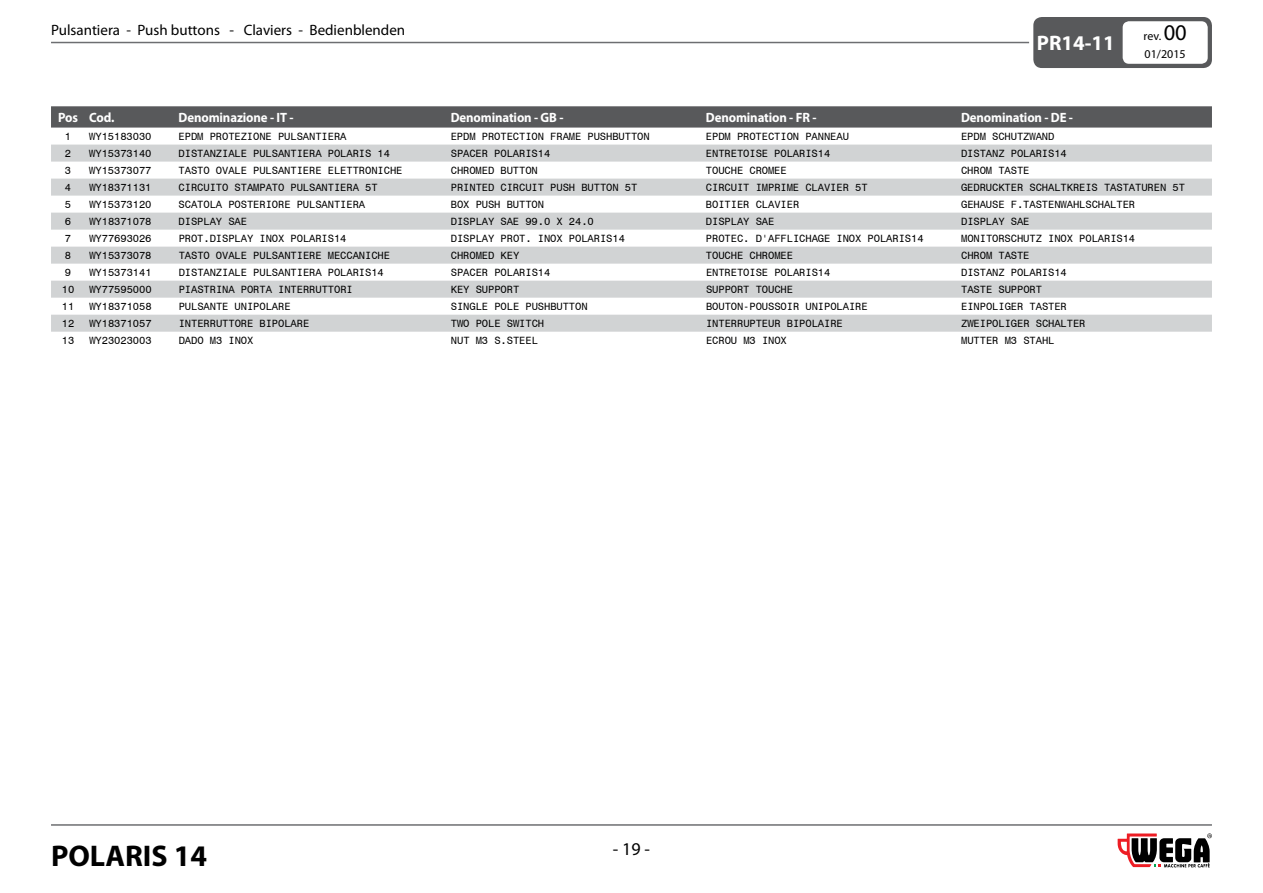
<style>
.page{position:relative;width:1263px;height:893px;background:#fff}
.page>*{position:absolute;margin:0;border:0;box-sizing:border-box;transform-origin:0 0}
.t1{font:700 30px "Myriad Pro";color:#000}
.t2{font:700 21px "Myriad Pro";color:#fff}
.t3{font:18px "Myriad Pro";color:#000}
.t4{font:15px "Myriad Pro";color:#000}
.t5{font:700 13.5px "Myriad Pro";letter-spacing:-.01em;color:#fff;scale:.95 1}
.t6{font:12px/17.9px "Myriad Pro";color:#000}
.t7{font:10.5px "Monospace 821 BT";letter-spacing:-.01em;color:#000}
.s1{font-size:22.5px}
</style>
<div class="page">
<div style="left:1033px;top:17px;width:179px;height:51px;background:#58595b;border-radius:9px"></div>
<div style="left:1123px;top:21px;width:85px;height:43px;background:#fff;border-radius:6px"></div>
<hr style="left:51px;top:824px;width:1161px;height:2px;background:#6d6e71">
<hr style="left:51px;top:42px;width:978px;height:1px;background:#6d6e71">
<svg style="left:1117px;top:833px;width:95px;height:34px"></svg>
<svg style="left:51px;top:106px;width:1161px;height:22px;background:#5d5e60"></svg>
<svg style="left:51px;top:145px;width:1161px;height:187px;fill:#d1d3d4"></svg>
<h3 class="t4" style="left:51px;top:21px;width:356px">Pulsantiera - Push buttons - Claviers - Bedienblenden</h3>
<h2 class="t2" style="left:1037px;top:29px;width:80px">PR14-11</h2>
<p class="t6" style="left:1143px;top:27px;width:45px">rev. <span class="s1">00<br></span>01/2015</p>
<p class="t5" style="left:58px;top:109px;width:61px">Pos Cod.</p>
<p class="t5" style="left:179px;top:109px;width:122px">Denominazione - IT -</p>
<p class="t5" style="left:451px;top:109px;width:120px">Denomination - GB -</p>
<p class="t5" style="left:706px;top:109px;width:118px">Denomination - FR -</p>
<p class="t5" style="left:961px;top:109px;width:119px">Denomination - DE -</p>
<p class="t7" style="left:65px;top:130px;width:8px">1</p>
<p class="t7" style="left:89px;top:130px;width:64px">WY15183030</p>
<p class="t7" style="left:179px;top:130px;width:169px">EPDM PROTEZIONE PULSANTIERA</p>
<p class="t7" style="left:451px;top:130px;width:201px">EPDM PROTECTION FRAME PUSHBUTTON</p>
<p class="t7" style="left:706px;top:130px;width:145px">EPDM PROTECTION PANNEAU</p>
<p class="t7" style="left:961px;top:130px;width:95px">EPDM SCHUTZWAND</p>
<p class="t7" style="left:65px;top:147px;width:8px">2</p>
<p class="t7" style="left:89px;top:147px;width:64px">WY15373140</p>
<p class="t7" style="left:179px;top:147px;width:213px">DISTANZIALE PULSANTIERA POLARIS 14</p>
<p class="t7" style="left:451px;top:147px;width:101px">SPACER POLARIS14</p>
<p class="t7" style="left:706px;top:147px;width:126px">ENTRETOISE POLARIS14</p>
<p class="t7" style="left:961px;top:147px;width:107px">DISTANZ POLARIS14</p>
<p class="t7" style="left:65px;top:164px;width:8px">3</p>
<p class="t7" style="left:89px;top:164px;width:64px">WY15373077</p>
<p class="t7" style="left:179px;top:164px;width:225px">TASTO OVALE PULSANTIERE ELETTRONICHE</p>
<p class="t7" style="left:451px;top:164px;width:89px">CHROMED BUTTON</p>
<p class="t7" style="left:706px;top:164px;width:82px">TOUCHE CROMEE</p>
<p class="t7" style="left:961px;top:164px;width:70px">CHROM TASTE</p>
<p class="t7" style="left:65px;top:181px;width:8px">4</p>
<p class="t7" style="left:89px;top:181px;width:64px">WY18371131</p>
<p class="t7" style="left:179px;top:181px;width:201px">CIRCUITO STAMPATO PULSANTIERA 5T</p>
<p class="t7" style="left:451px;top:181px;width:188px">PRINTED CIRCUIT PUSH BUTTON 5T</p>
<p class="t7" style="left:706px;top:181px;width:163px">CIRCUIT IMPRIME CLAVIER 5T</p>
<p class="t7" style="left:961px;top:181px;width:225px">GEDRUCKTER SCHALTKREIS TASTATUREN 5T</p>
<p class="t7" style="left:65px;top:198px;width:8px">5</p>
<p class="t7" style="left:89px;top:198px;width:64px">WY15373120</p>
<p class="t7" style="left:179px;top:198px;width:188px">SCATOLA POSTERIORE PULSANTIERA</p>
<p class="t7" style="left:451px;top:198px;width:95px">BOX PUSH BUTTON</p>
<p class="t7" style="left:706px;top:198px;width:95px">BOITIER CLAVIER</p>
<p class="t7" style="left:961px;top:198px;width:176px">GEHAUSE F.TASTENWAHLSCHALTER</p>
<p class="t7" style="left:65px;top:215px;width:8px">6</p>
<p class="t7" style="left:89px;top:215px;width:64px">WY18371078</p>
<p class="t7" style="left:179px;top:215px;width:70px">DISPLAY SAE</p>
<p class="t7" style="left:451px;top:215px;width:145px">DISPLAY SAE 99.0 X 24.0</p>
<p class="t7" style="left:706px;top:215px;width:70px">DISPLAY SAE</p>
<p class="t7" style="left:961px;top:215px;width:70px">DISPLAY SAE</p>
<p class="t7" style="left:65px;top:232px;width:8px">7</p>
<p class="t7" style="left:89px;top:232px;width:64px">WY77693026</p>
<p class="t7" style="left:179px;top:232px;width:169px">PROT.DISPLAY INOX POLARIS14</p>
<p class="t7" style="left:451px;top:232px;width:176px">DISPLAY PROT. INOX POLARIS14</p>
<p class="t7" style="left:706px;top:232px;width:219px">PROTEC. D'AFFLICHAGE INOX POLARIS14</p>
<p class="t7" style="left:961px;top:232px;width:176px">MONITORSCHUTZ INOX POLARIS14</p>
<p class="t7" style="left:65px;top:249px;width:8px">8</p>
<p class="t7" style="left:89px;top:249px;width:64px">WY15373078</p>
<p class="t7" style="left:179px;top:249px;width:213px">TASTO OVALE PULSANTIERE MECCANICHE</p>
<p class="t7" style="left:451px;top:249px;width:70px">CHROMED KEY</p>
<p class="t7" style="left:706px;top:249px;width:89px">TOUCHE CHROMEE</p>
<p class="t7" style="left:961px;top:249px;width:70px">CHROM TASTE</p>
<p class="t7" style="left:65px;top:266px;width:8px">9</p>
<p class="t7" style="left:89px;top:266px;width:64px">WY15373141</p>
<p class="t7" style="left:179px;top:266px;width:207px">DISTANZIALE PULSANTIERA POLARIS14</p>
<p class="t7" style="left:451px;top:266px;width:101px">SPACER POLARIS14</p>
<p class="t7" style="left:706px;top:266px;width:126px">ENTRETOISE POLARIS14</p>
<p class="t7" style="left:961px;top:266px;width:107px">DISTANZ POLARIS14</p>
<p class="t7" style="left:62px;top:283px;width:14px">10</p>
<p class="t7" style="left:89px;top:283px;width:64px">WY77595000</p>
<p class="t7" style="left:179px;top:283px;width:176px">PIASTRINA PORTA INTERRUTTORI</p>
<p class="t7" style="left:451px;top:283px;width:70px">KEY SUPPORT</p>
<p class="t7" style="left:706px;top:283px;width:89px">SUPPORT TOUCHE</p>
<p class="t7" style="left:961px;top:283px;width:82px">TASTE SUPPORT</p>
<p class="t7" style="left:62px;top:300px;width:14px">11</p>
<p class="t7" style="left:89px;top:300px;width:64px">WY18371058</p>
<p class="t7" style="left:179px;top:300px;width:113px">PULSANTE UNIPOLARE</p>
<p class="t7" style="left:451px;top:300px;width:138px">SINGLE POLE PUSHBUTTON</p>
<p class="t7" style="left:706px;top:300px;width:163px">BOUTON-POUSSOIR UNIPOLAIRE</p>
<p class="t7" style="left:961px;top:300px;width:107px">EINPOLIGER TASTER</p>
<p class="t7" style="left:62px;top:317px;width:14px">12</p>
<p class="t7" style="left:89px;top:317px;width:64px">WY18371057</p>
<p class="t7" style="left:179px;top:317px;width:132px">INTERRUTTORE BIPOLARE</p>
<p class="t7" style="left:451px;top:317px;width:95px">TWO POLE SWITCH</p>
<p class="t7" style="left:706px;top:317px;width:138px">INTERRUPTEUR BIPOLAIRE</p>
<p class="t7" style="left:961px;top:317px;width:126px">ZWEIPOLIGER SCHALTER</p>
<p class="t7" style="left:62px;top:334px;width:14px">13</p>
<p class="t7" style="left:89px;top:334px;width:64px">WY23023003</p>
<p class="t7" style="left:179px;top:334px;width:76px">DADO M3 INOX</p>
<p class="t7" style="left:451px;top:334px;width:89px">NUT M3 S.STEEL</p>
<p class="t7" style="left:706px;top:334px;width:82px">ECROU M3 INOX</p>
<p class="t7" style="left:961px;top:334px;width:95px">MUTTER M3 STAHL</p>
<h1 class="t1" style="left:51px;top:837px;width:158px">POLARIS 14</h1>
<h3 class="t3" style="left:613px;top:838px;width:39px">- 19 -</h3>
</div>
